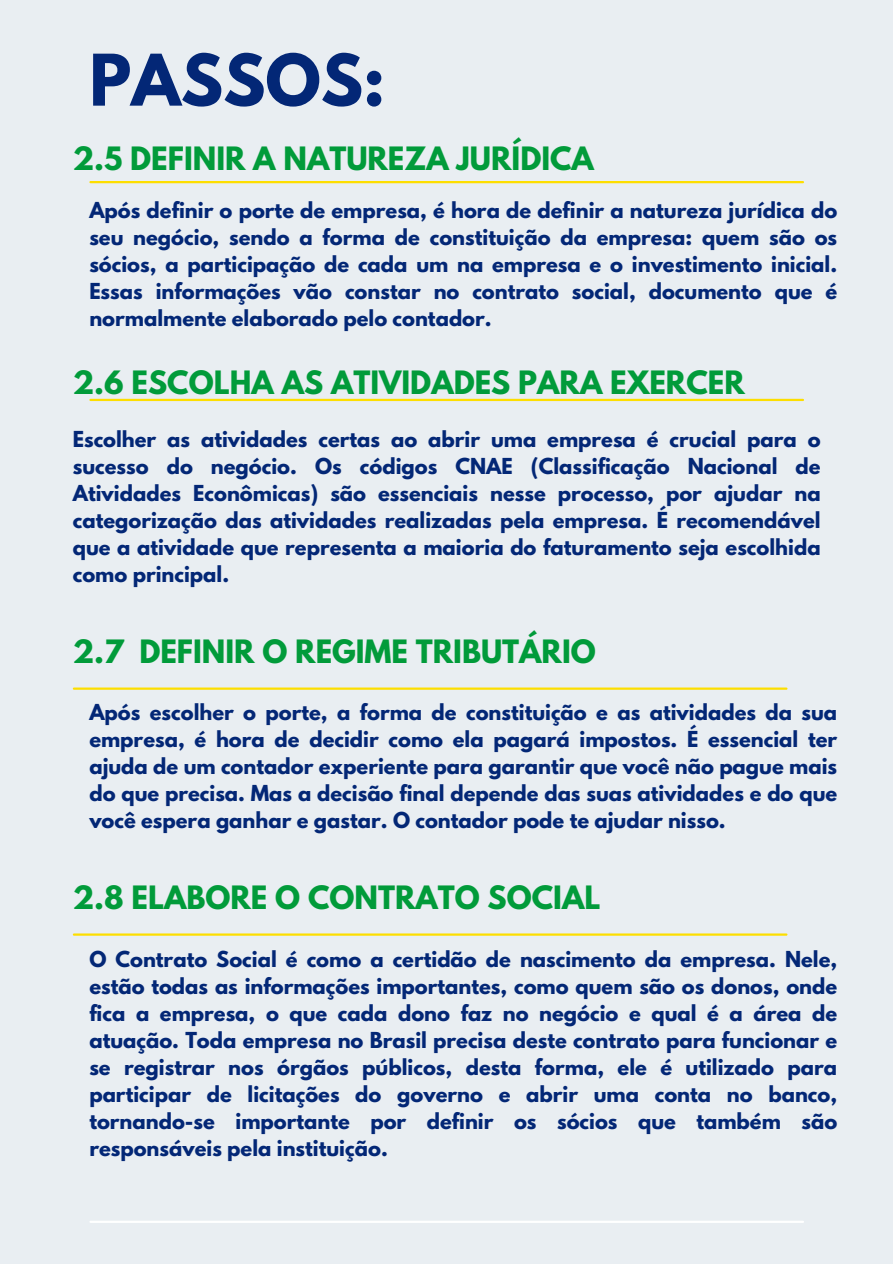
<style>
.page{position:relative;width:893px;height:1264px;background:#fff}
.page>*{position:absolute;margin:0;border:0;box-sizing:border-box;transform-origin:0 0}
.t1{font:700 63px "League Spartan";color:#032776}
.t2{font:700 28.5px "League Spartan";color:#019b3a}
.t3{font:700 19.5px/27px "League Spartan";color:#032776;text-align:justify}
</style>
<div class="page">
<div style="left:0;top:0;width:892px;height:1263px;background:#e9eef2"></div>
<hr style="left:90px;top:1220px;width:712px;height:2px;background:#fff">
<hr style="left:90px;top:181px;width:712px;height:2px;background:#fdde00">
<hr style="left:90px;top:399px;width:712px;height:2px;background:#fdde00">
<hr style="left:74px;top:687px;width:712px;height:2px;background:#fdde00">
<hr style="left:74px;top:933px;width:712px;height:2px;background:#fdde00">
<p class="t1" style="left:89px;top:49px;width:297px">PASSOS:</p>
<p class="t2" style="left:73px;top:144px;width:522px">2.5 DEFINIR A NATUREZA JURÍDICA</p>
<p class="t3" style="left:89px;top:199px;width:749px">Após definir o porte de empresa, é hora de definir a natureza jurídica do seu negócio, sendo a forma de constituição da empresa: quem são os sócios, a participação de cada um na empresa e o investimento inicial.<br>Essas informações vão constar no contrato social, documento que é normalmente elaborado pelo contador.</p>
<p class="t2" style="left:73px;top:368px;width:673px">2.6 ESCOLHA AS ATIVIDADES PARA EXERCER</p>
<p class="t3" style="left:73px;top:428px;width:749px">Escolher as atividades certas ao abrir uma empresa é crucial para o sucesso do negócio. Os códigos CNAE (Classificação Nacional de Atividades Econômicas) são essenciais nesse processo, por ajudar na categorização das atividades realizadas pela empresa. É recomendável que a atividade que representa a maioria do faturamento seja escolhida como principal.</p>
<p class="t2" style="left:73px;top:637px;width:524px">2.7 DEFINIR O REGIME TRIBUTÁRIO</p>
<p class="t3" style="left:89px;top:701px;width:749px">Após escolher o porte, a forma de constituição e as atividades da sua empresa, é hora de decidir como ela pagará impostos. É essencial ter ajuda de um contador experiente para garantir que você não pague mais do que precisa. Mas a decisão final depende das suas atividades e do que você espera ganhar e gastar. O contador pode te ajudar nisso.</p>
<p class="t2" style="left:73px;top:883px;width:529px">2.8 ELABORE O CONTRATO SOCIAL</p>
<p class="t3" style="left:89px;top:948px;width:749px">O Contrato Social é como a certidão de nascimento da empresa. Nele, estão todas as informações importantes, como quem são os donos, onde fica a empresa, o que cada dono faz no negócio e qual é a área de atuação. Toda empresa no Brasil precisa deste contrato para funcionar e se registrar nos órgãos públicos, desta forma, ele é utilizado para participar de licitações do governo e abrir uma conta no banco, tornando-se importante por definir os sócios que também são responsáveis pela instituição.</p>
</div>
